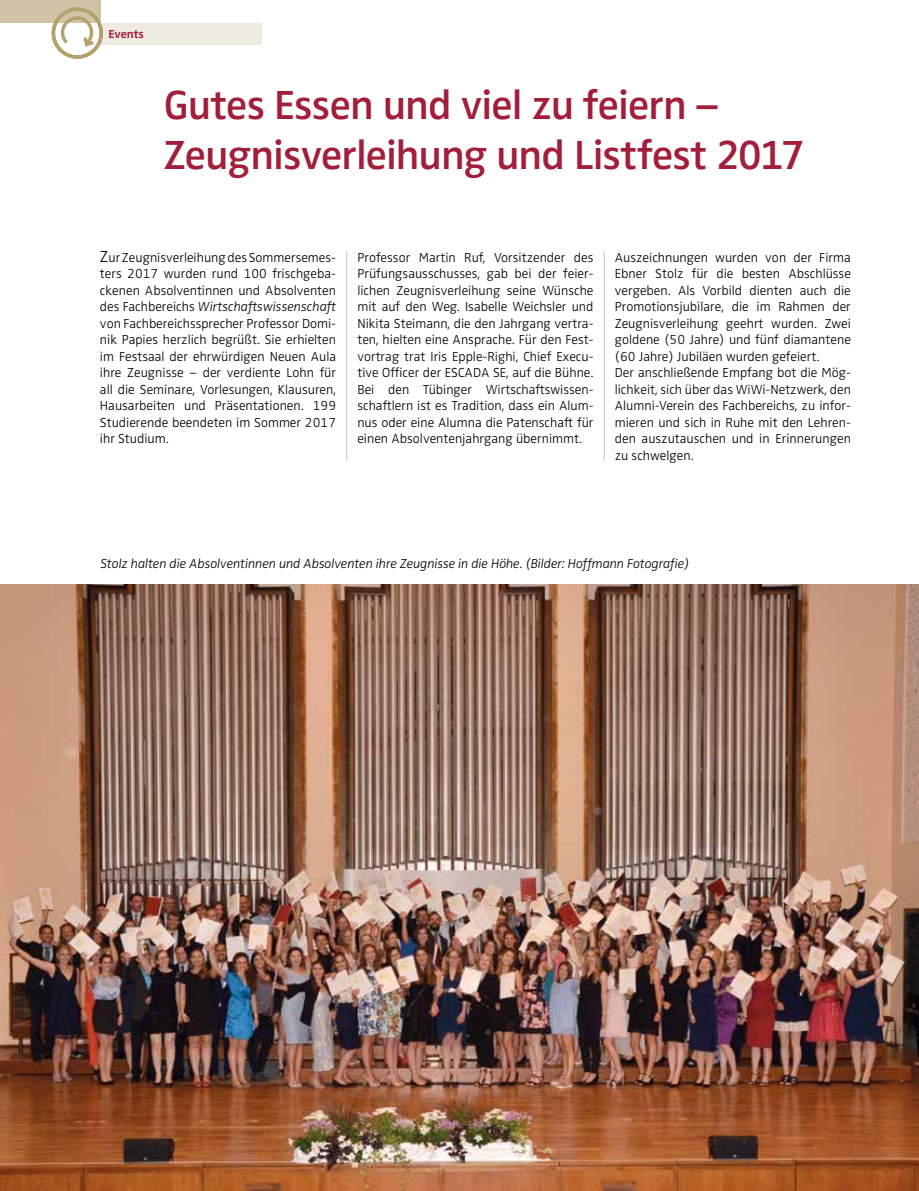
<style>
.page{position:relative;width:919px;height:1191px;background:#fff}
.page>*{position:absolute;margin:0;border:0;box-sizing:border-box;transform-origin:0 0}
.t1{font:600 42px/50.4px "Zwo OT";letter-spacing:-.02em;color:#a21e3b}
.t2{font:300 13.5px/16.5px "Zwo OT";color:#000;text-align:justify}
.t3{font:italic 300 13.5px "Zwo OT";letter-spacing:-.01em;color:#000}
.t4{font:700 12px "Zwo OT";color:#a21e3b}
.s1{font-size:16.5px}
.s2{font-style:italic}
</style>
<div class="page">
<div style="left:0;top:0;width:100px;height:23px;background:#d1c4a6"></div>
<div style="left:100px;top:23px;width:161px;height:22px;background:#efebe1"></div>
<hr style="left:100px;top:0;width:1px;height:45px;background:#b3a16e">
<svg style="left:51px;top:7px;width:52px;height:52px"></svg>
<hr style="left:346px;top:251px;width:1px;height:209px;background:#d1c4a6">
<hr style="left:604px;top:251px;width:1px;height:209px;background:#d1c4a6">
<img style="left:0;top:585px;width:918px;height:606px">
<p class="t4" style="left:108px;top:27px;width:37px">Events</p>
<h1 class="t1" style="left:164px;top:80px;width:642px">Gutes Essen und viel zu feiern –<br>Zeugnisverleihung und Listfest 2017</h1>
<p class="t2" style="left:100px;top:249px;width:238px"><span class="s1">Z</span>ur Zeugnisverleihung des Sommersemes&shy;ters 2017 wurden rund 100 frischgeba&shy;ckenen Absolventinnen und Absolventen des Fachbereichs <span class="s2">Wirtschaftswissenschaft </span>von Fachbereichssprecher Professor Domi&shy;nik Papies herzlich begrüßt. Sie erhielten im Festsaal der ehrwürdigen Neuen Aula ihre Zeugnisse – der verdiente Lohn für all die Seminare, Vorlesungen, Klausuren, Hausarbeiten und Präsentationen. 199<br>Studierende beendeten im Sommer 2017 ihr Studium.</p>
<p class="t2" style="left:357px;top:249px;width:238px">Professor Martin Ruf, Vorsitzender des Prüfungsausschusses, gab bei der feier&shy;lichen Zeugnisverleihung seine Wünsche mit auf den Weg. Isabelle Weichsler und Nikita Steimann, die den Jahrgang vertra&shy;ten, hielten eine Ansprache. Für den Fest&shy;vortrag trat Iris Epple-Righi, Chief Execu&shy;tive Officer der ESCADA SE, auf die Bühne.<br>Bei den Tübinger Wirtschaftswissen&shy;schaftlern ist es Tradition, dass ein Alum&shy;nus oder eine Alumna die Patenschaft für einen Absolventenjahrgang übernimmt.</p>
<p class="t2" style="left:614px;top:249px;width:238px;text-align:left">Auszeichnungen wurden von der Firma Ebner Stolz für die besten Abschlüsse vergeben. Als Vorbild dienten auch die Promotionsjubilare, die im Rahmen der Zeugnisverleihung geehrt wurden. Zwei goldene (50 Jahre) und fünf diamantene (60 Jahre) Jubiläen wurden gefeiert.<br>Der anschließende Empfang bot die Mög&shy;lichkeit, sich über das WiWi-Netzwerk, den Alumni-Verein des Fachbereichs, zu infor&shy;mieren und sich in Ruhe mit den Lehren&shy;den auszutauschen und in Erinnerungen zu schwelgen.</p>
<p class="t3" style="left:100px;top:555px;width:590px">Stolz halten die Absolventinnen und Absolventen ihre Zeugnisse in die Höhe. (Bilder: Hoffmann Fotografie)</p>
</div>
